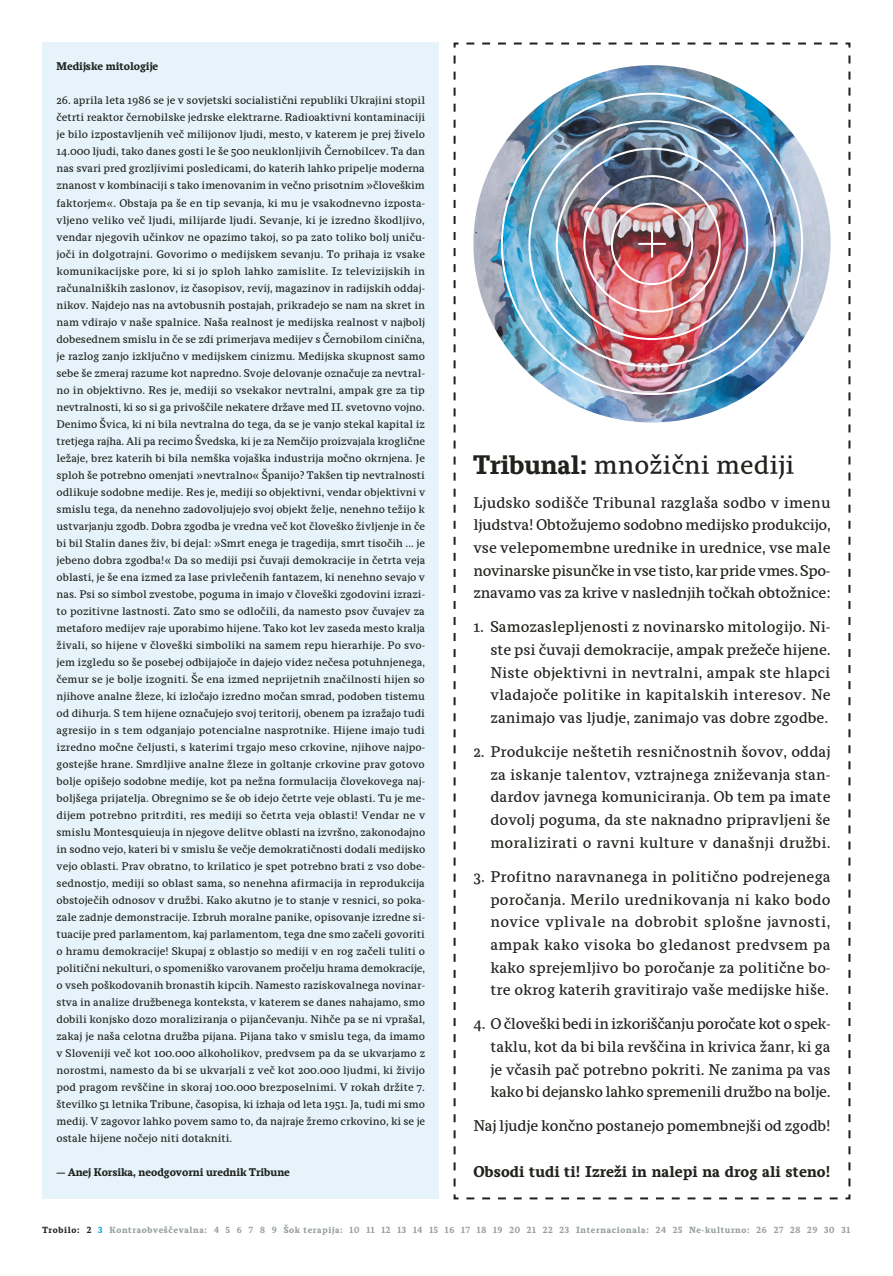
<style>
.page{position:relative;width:893px;height:1276px;background:#fff}
.page>*{position:absolute;margin:0;border:0;box-sizing:border-box;transform-origin:0 0}
.t1{font:500 24px "Tribunal";color:#20221d}
.t2{font:500 14px/22.7px "Tribunal";color:#20221d;text-align:justify}
.t3{font:900 14px "Tribunal";letter-spacing:.01em;color:#20221d}
.t4{font:500 10px/17px "Tribunal";color:#20221d;text-align:justify}
.t5{font:900 10px "Tribunal";color:#20221d}
.t6{font:900 8px "Tribunal";letter-spacing:.085em;color:#959c9d}
.s1{font-weight:900}
.s2{color:#20221d}
.s3{color:#00a2e3}
</style>
<div class="page">
<svg style="left:453px;top:42px;width:398px;height:1158px"></svg>
<img style="left:473px;top:65px;width:358px;height:357px;border-radius:179px">
<div style="left:611px;top:203px;width:82px;height:82px;border:2px solid #fff;border-radius:50%"></div>
<hr style="left:651px;top:230px;width:2px;height:28px;background:#fff">
<hr style="left:638px;top:243px;width:28px;height:2px;background:#fff">
<div style="left:43px;top:43px;width:396px;height:1156px;background:#e6f3fb"></div>
<p class="t5" style="left:57px;top:59px;width:103px">Medijske mitologije</p>
<p class="t4" style="left:57px;top:92px;width:370px">26. aprila leta 1986 se je v sovjetski socialistični republiki Ukrajini stopil četrti reaktor černobilske jedrske elektrarne. Radioaktivni kontaminaciji je bilo izpostavljenih več milijonov ljudi, mesto, v katerem je prej živelo 14.000 ljudi, tako danes gosti le še 500 neuklonljivih Černobilcev. Ta dan nas svari pred grozljivimi posledicami, do katerih lahko pripelje moderna znanost v kombinaciji s tako imenovanim in večno prisotnim »človeškim faktorjem«. Obstaja pa še en tip sevanja, ki mu je vsakodnevno izposta&shy;vljeno veliko več ljudi, milijarde ljudi. Sevanje, ki je izredno škodljivo, vendar njegovih učinkov ne opazimo takoj, so pa zato toliko bolj uniču&shy;joči in dolgotrajni. Govorimo o medijskem sevanju. To prihaja iz vsake komunikacijske pore, ki si jo sploh lahko zamislite. Iz televizijskih in računalniških zaslonov, iz časopisov, revij, magazinov in radijskih oddaj&shy;nikov. Najdejo nas na avtobusnih postajah, prikradejo se nam na skret in nam vdirajo v naše spalnice. Naša realnost je medijska realnost v najbolj dobesednem smislu in če se zdi primerjava medijev s Černobilom cinična, je razlog zanjo izključno v medijskem cinizmu. Medijska skupnost samo sebe še zmeraj razume kot napredno. Svoje delovanje označuje za nevtral&shy;no in objektivno. Res je, mediji so vsekakor nevtralni, ampak gre za tip nevtralnosti, ki so si ga privoščile nekatere države med II. svetovno vojno.<br>Denimo Švica, ki ni bila nevtralna do tega, da se je vanjo stekal kapital iz tretjega rajha. Ali pa recimo Švedska, ki je za Nemčijo proizvajala kroglične ležaje, brez katerih bi bila nemška vojaška industrija močno okrnjena. Je sploh še potrebno omenjati »nevtralno« Španijo? Takšen tip nevtralnosti odlikuje sodobne medije. Res je, mediji so objektivni, vendar objektivni v smislu tega, da nenehno zadovoljujejo svoj objekt želje, nenehno težijo k ustvarjanju zgodb. Dobra zgodba je vredna več kot človeško življenje in če bi bil Stalin danes živ, bi dejal: »Smrt enega je tragedija, smrt tisočih ... je jebeno dobra zgodba!« Da so mediji psi čuvaji demokracije in četrta veja oblasti, je še ena izmed za lase privlečenih fantazem, ki nenehno sevajo v nas. Psi so simbol zvestobe, poguma in imajo v človeški zgodovini izrazi&shy;to pozitivne lastnosti. Zato smo se odločili, da namesto psov čuvajev za metaforo medijev raje uporabimo hijene. Tako kot lev zaseda mesto kralja živali, so hijene v človeški simboliki na samem repu hierarhije. Po svo&shy;jem izgledu so še posebej odbijajoče in dajejo videz nečesa potuhnjenega, čemur se je bolje izogniti. Še ena izmed neprijetnih značilnosti hijen so njihove analne žleze, ki izločajo izredno močan smrad, podoben tistemu od dihurja. S tem hijene označujejo svoj teritorij, obenem pa izražajo tudi agresijo in s tem odganjajo potencialne nasprotnike. Hijene imajo tudi izredno močne čeljusti, s katerimi trgajo meso crkovine, njihove najpo&shy;gostejše hrane. Smrdljive analne žleze in goltanje crkovine prav gotovo bolje opišejo sodobne medije, kot pa nežna formulacija človekovega naj&shy;boljšega prijatelja. Obregnimo se še ob idejo četrte veje oblasti. Tu je me&shy;dijem potrebno pritrditi, res mediji so četrta veja oblasti! Vendar ne v smislu Montesquieuja in njegove delitve oblasti na izvršno, zakonodajno in sodno vejo, kateri bi v smislu še večje demokratičnosti dodali medijsko vejo oblasti. Prav obratno, to krilatico je spet potrebno brati z vso dobe&shy;sednostjo, mediji so oblast sama, so nenehna afirmacija in reprodukcija obstoječih odnosov v družbi. Kako akutno je to stanje v resnici, so poka&shy;zale zadnje demonstracije. Izbruh moralne panike, opisovanje izredne si&shy;tuacije pred parlamentom, kaj parlamentom, tega dne smo začeli govoriti o hramu demokracije! Skupaj z oblastjo so mediji v en rog začeli tuliti o politični nekulturi, o spomeniško varovanem pročelju hrama demokracije, o vseh poškodovanih bronastih kipcih. Namesto raziskovalnega novinar&shy;stva in analize družbenega konteksta, v katerem se danes nahajamo, smo dobili konjsko dozo moraliziranja o pijančevanju. Nihče pa se ni vprašal, zakaj je naša celotna družba pijana. Pijana tako v smislu tega, da imamo v Sloveniji več kot 100.000 alkoholikov, predvsem pa da se ukvarjamo z norostmi, namesto da bi se ukvarjali z več kot 200.000 ljudmi, ki živijo pod pragom revščine in skoraj 100.000 brezposelnimi. V rokah držite 7. številko 51 letnika Tribune, časopisa, ki izhaja od leta 1951. Ja, tudi mi smo medij. V zagovor lahko povem samo to, da najraje žremo crkovino, ki se je ostale hijene nočejo niti dotakniti.</p>
<p class="t5" style="left:57px;top:1165px;width:235px">— Anej Korsika, neodgovorni urednik Tribune</p>
<h1 class="t1" style="left:473px;top:447px;width:323px"><span class="s1">Tribunal:</span> množični mediji</h1>
<p class="t2" style="left:473px;top:491px;width:359px">Ljudsko sodišče Tribunal razglaša sodbo v imenu ljudstva! Obtožujemo sodobno medijsko produkcijo, vse velepomembne urednike in urednice, vse male novinarske pisunčke in vse tisto, kar pride vmes. Spo&shy;znavamo vas za krive v naslednjih točkah obtožnice:</p>
<p class="t2" style="left:490px;top:616px;width:342px;text-indent:-17px">1. Samozaslepljenosti z novinarsko mitologijo. Ni&shy;ste psi čuvaji demokracije, ampak prežeče hijene.<br>Niste objektivni in nevtralni, ampak ste hlapci vladajoče politike in kapitalskih interesov. Ne zanimajo vas ljudje, zanimajo vas dobre zgodbe.</p>
<p class="t2" style="left:490px;top:741px;width:342px;text-indent:-17px">2. Produkcije neštetih resničnostnih šovov, oddaj za iskanje talentov, vztrajnega zniževanja stan&shy;dardov javnega komuniciranja. Ob tem pa imate dovolj poguma, da ste naknadno pripravljeni še moralizirati o ravni kulture v današnji družbi.</p>
<p class="t2" style="left:490px;top:865px;width:342px;text-indent:-17px">3. Profitno naravnanega in politično podrejenega poročanja. Merilo urednikovanja ni kako bodo novice vplivale na dobrobit splošne javnosti, ampak kako visoka bo gledanost predvsem pa kako sprejemljivo bo poročanje za politične bo&shy;tre okrog katerih gravitirajo vaše medijske hiše.</p>
<h2 class="t2" style="left:490px;top:1013px;width:342px;text-indent:-17px">4. O človeški bedi in izkoriščanju poročate kot o spek&shy;taklu, kot da bi bila revščina in krivica žanr, ki ga je včasih pač potrebno pokriti. Ne zanima pa vas kako bi dejansko lahko spremenili družbo na bolje.</h2>
<h2 class="t2" style="left:473px;top:1115px;width:359px">Naj ljudje končno postanejo pomembnejši od zgodb!</h2>
<h2 class="t3" style="left:473px;top:1161px;width:358px">Obsodi tudi ti! Izreži in nalepi na drog ali steno!</h2>
<p class="t6" style="left:43px;top:1224px;width:809px"><span class="s2">Trobilo: 2</span> <span class="s3">3</span> Kontraobveščevalna: 4 5 6 7 8 9 Šok terapija: 10 11 12 13 14 15 16 17 18 19 20 21 22 23 Internacionala: 24 25 Ne-kulturno: 26 27 28 29 30 31</p>
</div>
